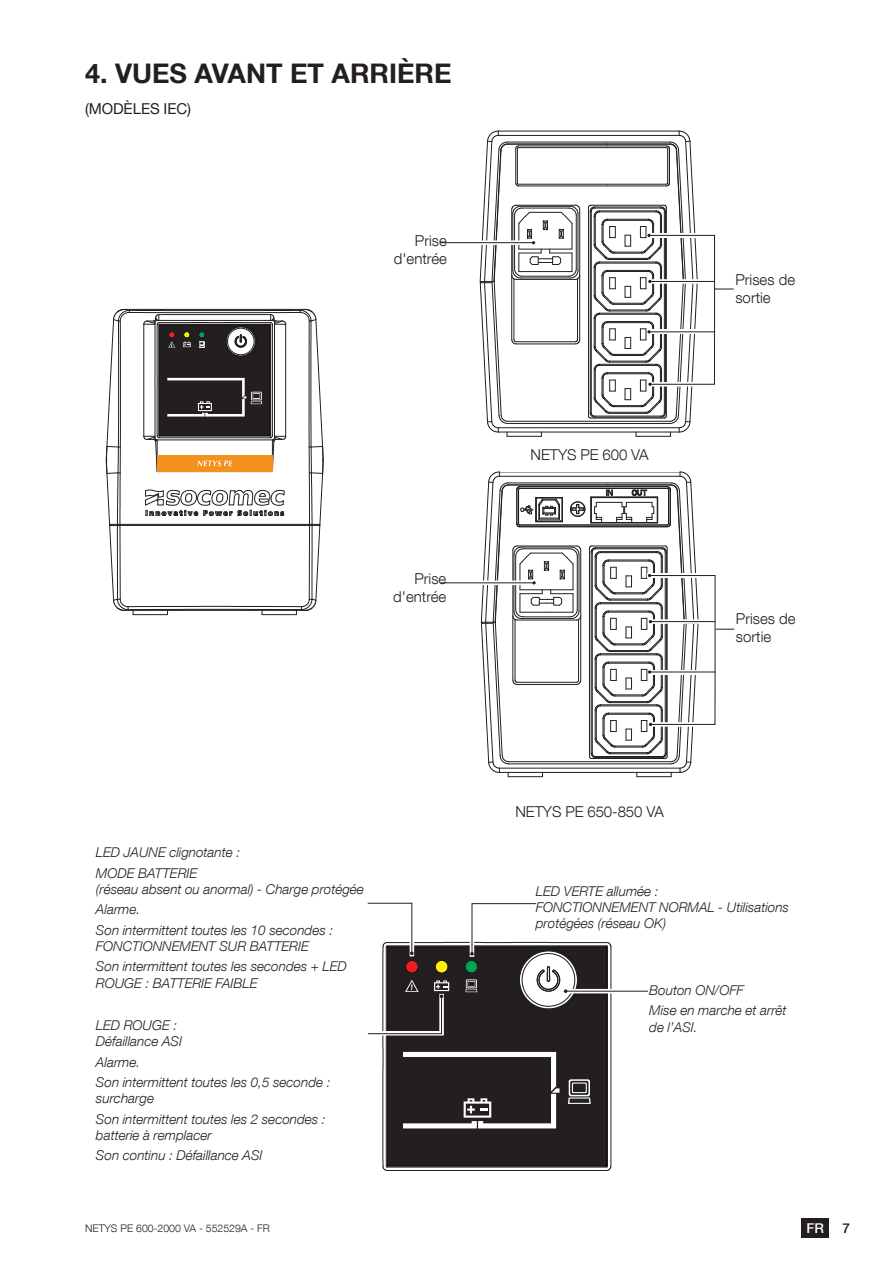
<style>
.page{position:relative;width:893px;height:1263px;background:#fff}
.page>*{position:absolute;margin:0;border:0;box-sizing:border-box;transform-origin:0 0}
.t1{font:700 27px "Helvetica Neue LT Com";color:#231f20}
.t2{font:300 15px/18px "Helvetica Neue LT Com";color:#231f20}
.t3{font:15px "Helvetica Neue LT Com";letter-spacing:-.005em;color:#231f20}
.t4{font:italic 300 13.5px/20.4px "Helvetica Neue LT Com";color:#231f20}
.t5{font:500 13.5px "Helvetica Neue LT Com";color:#fff}
.t6{font:500 13.5px "Helvetica Neue LT Com";color:#231f20}
.t7{font:300 10.5px "Helvetica Neue LT Com";color:#231f20}
</style>
<div class="page">
<svg style="left:106px;top:309px;width:218px;height:306px"></svg>
<hr style="left:636px;top:436px;width:34px;height:1px;background:#231f20">
<hr style="left:507px;top:436px;width:34px;height:1px;background:#231f20">
<hr style="left:498px;top:432px;width:181px;height:1px;background:#231f20">
<hr style="left:498px;top:427px;width:181px;height:1px;background:#231f20">
<hr style="left:508px;top:423px;width:162px;height:1px;background:#231f20">
<hr style="left:508px;top:421px;width:162px;height:1px;background:#231f20">
<hr style="left:519px;top:186px;width:88px;height:1px;background:#231f20">
<hr style="left:518px;top:184px;width:89px;height:1px;background:#231f20">
<hr style="left:518px;top:147px;width:89px;height:1px;background:#231f20">
<hr style="left:519px;top:146px;width:88px;height:1px;background:#231f20">
<hr style="left:507px;top:144px;width:100px;height:1px;background:#231f20">
<hr style="left:507px;top:142px;width:99px;height:1px;background:#231f20">
<hr style="left:498px;top:135px;width:181px;height:1px;background:#231f20">
<hr style="left:498px;top:131px;width:181px;height:1px;background:#231f20">
<svg style="left:440px;top:243px;width:40px;height:1px"></svg>
<hr style="left:440px;top:242px;width:94px;height:1px;background:#231f20">
<svg style="left:480px;top:131px;width:100px;height:305px"></svg>
<svg style="left:588px;top:131px;width:146px;height:305px"></svg>
<svg style="left:441px;top:583px;width:40px;height:1px"></svg>
<hr style="left:441px;top:582px;width:93px;height:1px;background:#231f20">
<svg style="left:481px;top:471px;width:253px;height:306px"></svg>
<svg style="left:612px;top:990px;width:36px;height:1px"></svg>
<hr style="left:566px;top:991px;width:82px;height:1px;background:#231f20">
<svg style="left:367px;top:902px;width:245px;height:269px"></svg>
<div style="left:801px;top:1218px;width:28px;height:19px;background:#231f20"></div>
<h1 class="t1" style="left:85px;top:56px;width:368px">4. VUES AVANT ET ARRIÈRE</h1>
<p class="t3" style="left:85px;top:99px;width:108px">(MODÈLES IEC)</p>
<p class="t2" style="left:394px;top:231px;width:55px;text-align:right">Prise d'entrée</p>
<p class="t2" style="left:393px;top:569px;width:55px;text-align:right">Prise d'entrée</p>
<p class="t4" style="left:96px;top:842px;width:146px">LED JAUNE clignotante :<br>MODE BATTERIE</p>
<p class="t4" style="left:96px;top:878px;width:269px">(réseau absent ou anormal) - Charge protégée<br>Alarme.<br>Son intermittent toutes les 10 secondes :</p>
<p class="t4" style="left:96px;top:936px;width:252px">FONCTIONNEMENT SUR BATTERIE<br>Son intermittent toutes les secondes + LED</p>
<p class="t4" style="left:96px;top:972px;width:163px">ROUGE : BATTERIE FAIBLE</p>
<p class="t4" style="left:96px;top:1017px;width:88px;line-height:16.2px">LED ROUGE :<br>Défaillance ASI</p>
<p class="t4" style="left:96px;top:1051px;width:236px">Alarme.<br>Son intermittent toutes les 0,5 seconde :</p>
<p class="t4" style="left:96px;top:1088px;width:231px">surcharge<br>Son intermittent toutes les 2 secondes :</p>
<p class="t4" style="left:96px;top:1125px;width:168px">batterie à remplacer<br>Son continu : Défaillance ASI</p>
<p class="t2" style="left:531px;top:445px;width:120px">NETYS PE 600 VA</p>
<p class="t2" style="left:515px;top:802px;width:150px">NETYS PE 650-850 VA</p>
<p class="t2" style="left:735px;top:270px;width:61px">Prises de sortie</p>
<p class="t2" style="left:736px;top:609px;width:61px">Prises de sortie</p>
<p class="t4" style="left:536px;top:883px;width:255px;line-height:16.2px">LED VERTE allumée :<br>FONCTIONNEMENT NORMAL - Utilisations protégées (réseau OK)</p>
<p class="t4" style="left:649px;top:980px;width:139px">Bouton ON/OFF<br>Mise en marche et arrêt</p>
<p class="t4" style="left:649px;top:1016px;width:50px">de l’ASI.</p>
<p class="t7" style="left:85px;top:1221px;width:186px">NETYS PE 600-2000 VA - 552529A - FR</p>
<p class="t5" style="left:807px;top:1220px;width:19px">FR</p>
<p class="t6" style="left:842px;top:1220px;width:9px">7</p>
</div>
